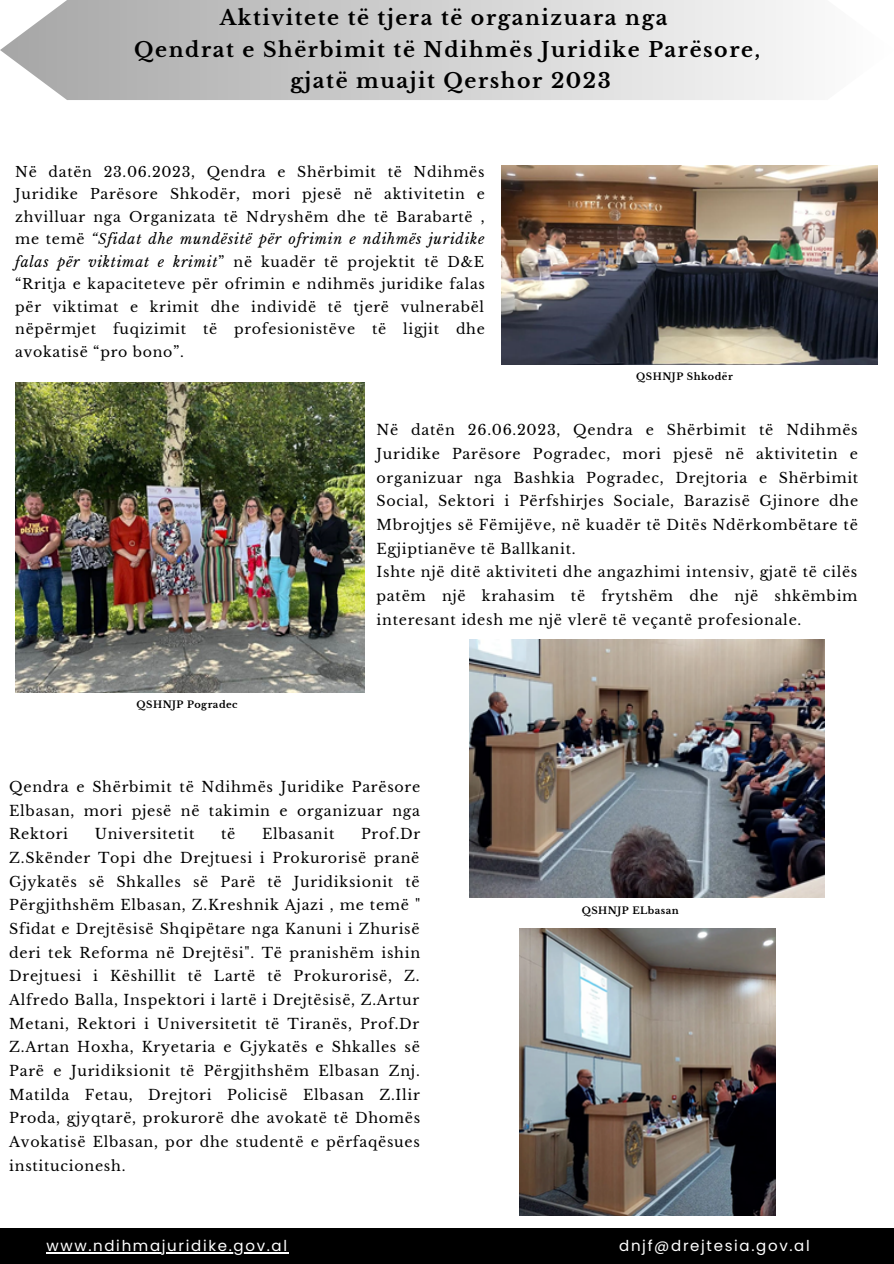
<style>
.page{position:relative;width:894px;height:1264px;background:#fff}
.page>*{position:absolute;margin:0;border:0;box-sizing:border-box;transform-origin:0 0}
.t1{font:700 20.4px "Libre Baskerville";letter-spacing:.075em;color:#000}
.t2{font:15px "Poppins";letter-spacing:.11em;color:#fff}
.t3{font:14.25px/23.7px "Libre Baskerville";letter-spacing:.05em;color:#000;text-align:justify}
.t4{font:14.1px/22.5px "Libre Baskerville";letter-spacing:.05em;color:#000;text-align:justify}
.t5{font:700 9.6px "Libre Baskerville";letter-spacing:.05em;color:#000}
.s1{font-style:italic}
</style>
<div class="page">
<svg style="left:0;top:0;width:793px;height:100px;background:#d0d0d0"></svg>
<img style="left:501px;top:165px;width:376px;height:199px">
<img style="left:15px;top:383px;width:349px;height:309px">
<img style="left:519px;top:928px;width:255px;height:287px">
<img style="left:469px;top:639px;width:355px;height:258px">
<div style="left:0;top:1227px;width:893px;height:36px;background:#000"></div>
<hr style="left:46px;top:1252px;width:243px;height:1px;background:#fff">
<p class="t1" style="left:220px;top:5px;width:449px">Aktivitete të tjera të organizuara nga</p>
<p class="t1" style="left:134px;top:37px;width:627px">Qendrat e Shërbimit të Ndihmës Juridike Parësore,</p>
<p class="t1" style="left:290px;top:69px;width:321px">gjatë muajit Qershor 2023</p>
<p class="t4" style="left:15px;top:160px;width:471px">Në datën 23.06.2023, Qendra e Shërbimit të Ndihmës Juridike Parësore Shkodër, mori pjesë në aktivitetin e zhvilluar nga Organizata të Ndryshëm dhe të Barabartë , me temë <span class="s1">“Sfidat dhe mundësitë për ofrimin e ndihmës juridike falas për viktimat e krimit</span>” në kuadër të projektit të D&amp;E “Rritja e kapaciteteve për ofrimin e ndihmës juridike falas për viktimat e krimit dhe individë të tjerë vulnerabël nëpërmjet fuqizimit të profesionistëve të ligjit dhe avokatisë “pro bono”.</p>
<p class="t5" style="left:636px;top:371px;width:98px">QSHNJP Shkodër</p>
<p class="t5" style="left:136px;top:699px;width:103px">QSHNJP Pogradec</p>
<p class="t3" style="left:376px;top:418px;width:483px">Në datën 26.06.2023, Qendra e Shërbimit të Ndihmës Juridike Parësore Pogradec, mori pjesë në aktivitetin e organizuar nga Bashkia Pogradec, Drejtoria e Shërbimit Social, Sektori i Përfshirjes Sociale, Barazisë Gjinore dhe Mbrojtjes së Fëmijëve, në kuadër të Ditës Ndërkombëtare të Egjiptianëve të Ballkanit.</p>
<p class="t3" style="left:376px;top:560px;width:482px">Ishte një ditë aktiviteti dhe angazhimi intensiv, gjatë të cilës patëm një krahasim të frytshëm dhe një shkëmbim interesant idesh me një vlerë të veçantë profesionale.</p>
<p class="t3" style="left:9px;top:775px;width:412px">Qendra e Shërbimit të Ndihmës Juridike Parësore Elbasan, mori pjesë në takimin e organizuar nga Rektori</p>
<p class="t3" style="left:9px;top:822px;width:412px;text-indent:352px">Prof.Dr Z.Skënder Topi dhe Drejtuesi i Prokurorisë pranë Gjykatës së Shkalles së Parë të Juridiksionit të Përgjithshëm Elbasan, Z.Kreshnik Ajazi , me temë " Sfidat e Drejtësisë Shqipëtare nga Kanuni i Zhurisë deri tek Reforma në Drejtësi". Të pranishëm ishin Drejtuesi i Këshillit të Lartë të Prokurorisë, Z.<br>Alfredo Balla, Inspektori i lartë i Drejtësisë, Z.Artur Metani, Rektori i Universitetit të Tiranës, Prof.Dr Z.Artan Hoxha, Kryetaria e Gjykatës e Shkalles së Parë e Juridiksionit të Përgjithshëm Elbasan Znj.<br>Matilda Fetau, Drejtori Policisë Elbasan Z.Ilir Proda, gjyqtarë, prokurorë dhe avokatë të Dhomës Avokatisë Elbasan, por dhe studentë e përfaqësues institucionesh.</p>
<p class="t3" style="left:95px;top:822px;width:101px">Universitetit</p>
<p class="t3" style="left:221px;top:822px;width:16px">të</p>
<p class="t3" style="left:262px;top:822px;width:74px">Elbasanit</p>
<p class="t5" style="left:581px;top:904px;width:99px">QSHNJP ELbasan</p>
<p class="t2" style="left:46px;top:1235px;width:242px">www.ndihmajuridike.gov.al</p>
<p class="t2" style="left:619px;top:1235px;width:192px">dnjf@drejtesia.gov.al</p>
</div>
